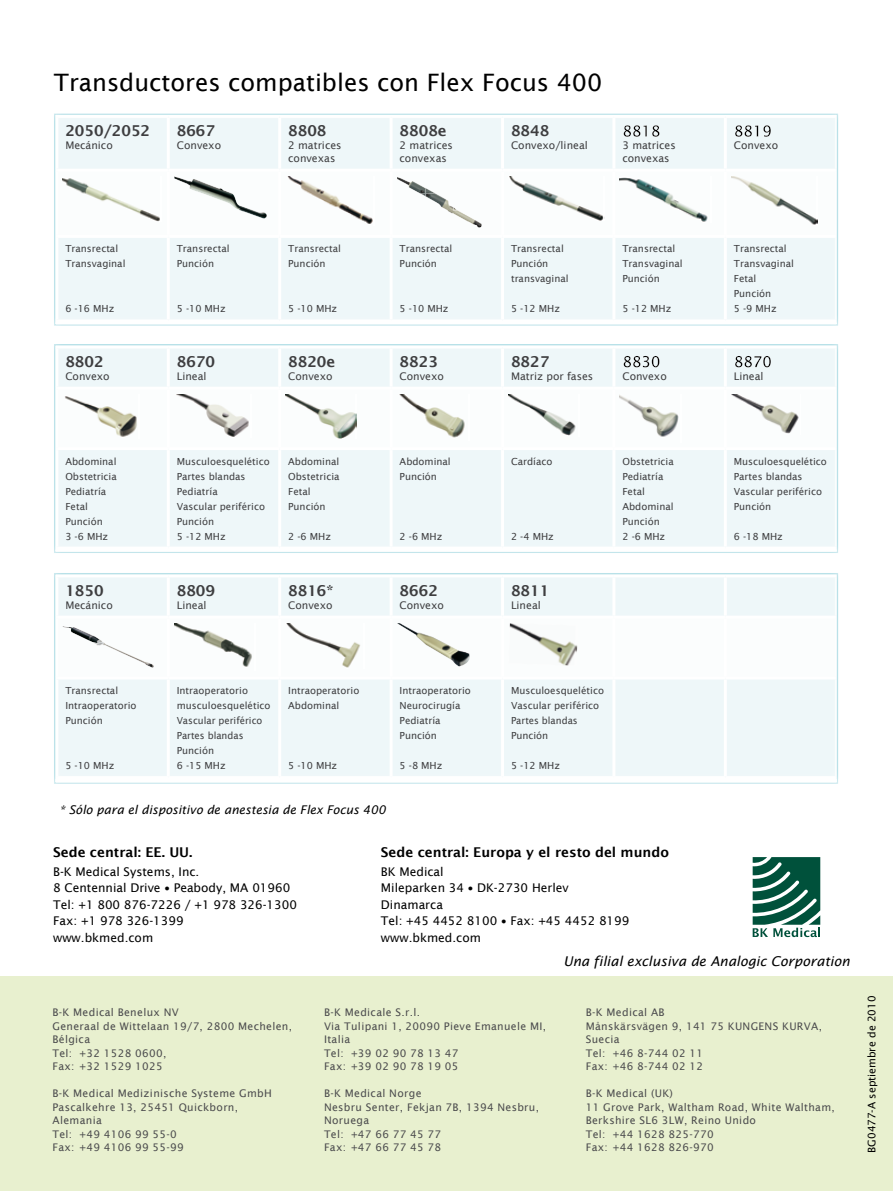
<style>
.page{position:relative;width:893px;height:1191px;background:#fff}
.page>*{position:absolute;margin:0;border:0;box-sizing:border-box;transform-origin:0 0}
.t1{font:24px "Lucida Sans";color:#000}
.t2{font:600 15px "Lucida Sans";color:#3e3e40}
.t3{font:600 13.5px "Lucida Sans";color:#000}
.t4{font:italic 13.5px "Lucida Sans";color:#000}
.t5{font:12px/16.5px "Lucida Sans";color:#000}
.t6{font:italic 12px "Lucida Sans";color:#000}
.t7{font:10.5px/13.5px "Lucida Sans";letter-spacing:.03em;color:#4b4b4d}
.t8{font:10.5px/12.6px "Lucida Sans";color:#3e3e40}
.t9{font:10.5px "Lucida Sans";color:#000}
.t10{font:9.75px/15px "Lucida Sans";color:#3e3e40}
.s1{font-family:"Arial";font-weight:700;font-size:9px}
</style>
<div class="page">
<div style="left:49px;top:572px;width:828px;height:214px;background:#fff;opacity:.75"></div>
<div style="left:49px;top:112px;width:828px;height:219px;background:#fff;opacity:.75"></div>
<div style="left:49px;top:343px;width:828px;height:214px;background:#fff;opacity:.75"></div>
<div style="left:0;top:977px;width:893px;height:214px;background:#e8f0cf"></div>
<svg style="left:753px;top:857px;width:67px;height:80px"></svg>
<h1 class="t1" style="left:54px;top:69px;width:550px">Transductores compatibles con Flex Focus 400</h1>
<h2 class="t2" style="left:65px;top:122px;width:86px">2050/2052</h2>
<p class="t8" style="left:65px;top:139px;width:49px">Mecánico</p>
<h2 class="t2" style="left:177px;top:122px;width:40px">8667</h2>
<p class="t8" style="left:177px;top:139px;width:46px">Convexo</p>
<h2 class="t2" style="left:288px;top:122px;width:40px">8808</h2>
<p class="t8" style="left:288px;top:139px;width:55px">2 matrices convexas</p>
<h2 class="t2" style="left:400px;top:122px;width:49px">8808e</h2>
<p class="t8" style="left:400px;top:139px;width:55px">2 matrices convexas</p>
<h2 class="t2" style="left:511px;top:122px;width:40px">8848</h2>
<p class="t8" style="left:511px;top:139px;width:78px">Convexo/lineal</p>
<p class="t8" style="left:622px;top:139px;width:55px">3 matrices convexas</p>
<p class="t8" style="left:734px;top:139px;width:46px">Convexo</p>
<p class="t10" style="left:65px;top:241px;width:62px">Transrectal<br>Transvaginal</p>
<p class="t10" style="left:65px;top:301px;width:50px">6 -16 MHz</p>
<p class="t10" style="left:177px;top:241px;width:54px">Transrectal<br>Punción</p>
<p class="t10" style="left:177px;top:301px;width:50px">5 -10 MHz</p>
<p class="t10" style="left:288px;top:241px;width:54px">Transrectal<br>Punción</p>
<p class="t10" style="left:288px;top:301px;width:50px">5 -10 MHz</p>
<p class="t10" style="left:400px;top:241px;width:54px">Transrectal<br>Punción</p>
<p class="t10" style="left:400px;top:301px;width:50px">5 -10 MHz</p>
<p class="t10" style="left:511px;top:241px;width:59px">Transrectal<br>Punción transvaginal</p>
<p class="t10" style="left:511px;top:301px;width:50px">5 -12 MHz</p>
<p class="t10" style="left:622px;top:241px;width:62px">Transrectal<br>Transvaginal<br>Punción</p>
<p class="t10" style="left:622px;top:301px;width:50px">5 -12 MHz</p>
<p class="t10" style="left:734px;top:241px;width:62px">Transrectal<br>Transvaginal<br>Fetal<br>Punción<br>5 -9 MHz</p>
<h2 class="t2" style="left:65px;top:353px;width:40px">8802</h2>
<p class="t8" style="left:65px;top:369px;width:46px">Convexo</p>
<h2 class="t2" style="left:177px;top:353px;width:40px">8670</h2>
<p class="t8" style="left:177px;top:369px;width:31px">Lineal</p>
<h2 class="t2" style="left:288px;top:353px;width:49px">8820e</h2>
<p class="t8" style="left:288px;top:369px;width:46px">Convexo</p>
<h2 class="t2" style="left:400px;top:353px;width:40px">8823</h2>
<p class="t8" style="left:400px;top:369px;width:46px">Convexo</p>
<h2 class="t2" style="left:511px;top:353px;width:40px">8827</h2>
<p class="t8" style="left:511px;top:369px;width:84px">Matriz por fases</p>
<p class="t8" style="left:622px;top:369px;width:46px">Convexo</p>
<p class="t8" style="left:734px;top:369px;width:31px">Lineal</p>
<p class="t10" style="left:65px;top:453px;width:53px">Abdominal<br>Obstetricia<br>Pediatría<br>Fetal<br>Punción<br>3 -6 MHz</p>
<p class="t10" style="left:177px;top:453px;width:94px">Musculoesquelético<br>Partes blandas<br>Pediatría<br>Vascular periférico<br>Punción<br>5 -12 MHz</p>
<p class="t10" style="left:288px;top:453px;width:53px">Abdominal<br>Obstetricia<br>Fetal<br>Punción</p>
<p class="t10" style="left:288px;top:528px;width:44px">2 -6 MHz</p>
<p class="t10" style="left:400px;top:453px;width:53px">Abdominal<br>Punción</p>
<p class="t10" style="left:400px;top:528px;width:44px">2 -6 MHz</p>
<p class="t10" style="left:511px;top:453px;width:43px">Cardíaco</p>
<p class="t10" style="left:511px;top:528px;width:44px">2 -4 MHz</p>
<p class="t10" style="left:622px;top:453px;width:53px">Obstetricia<br>Pediatría<br>Fetal<br>Abdominal<br>Punción<br>2 -6 MHz</p>
<p class="t10" style="left:734px;top:453px;width:94px">Musculoesquelético<br>Partes blandas<br>Vascular periférico<br>Punción</p>
<p class="t10" style="left:734px;top:528px;width:50px">6 -18 MHz</p>
<h2 class="t2" style="left:65px;top:582px;width:40px">1850</h2>
<p class="t8" style="left:65px;top:598px;width:49px">Mecánico</p>
<h2 class="t2" style="left:177px;top:582px;width:40px">8809</h2>
<p class="t8" style="left:177px;top:598px;width:31px">Lineal</p>
<h2 class="t2" style="left:288px;top:582px;width:47px">8816*</h2>
<p class="t8" style="left:288px;top:598px;width:46px">Convexo</p>
<h2 class="t2" style="left:400px;top:582px;width:40px">8662</h2>
<p class="t8" style="left:400px;top:598px;width:46px">Convexo</p>
<h2 class="t2" style="left:511px;top:582px;width:40px">8811</h2>
<p class="t8" style="left:511px;top:598px;width:31px">Lineal</p>
<p class="t10" style="left:65px;top:683px;width:73px">Transrectal<br>Intraoperatorio<br>Punción</p>
<p class="t10" style="left:65px;top:758px;width:50px">5 -10 MHz</p>
<p class="t10" style="left:177px;top:683px;width:95px">Intraoperatorio musculoesquelético<br>Vascular periférico<br>Partes blandas<br>Punción<br>6 -15 MHz</p>
<p class="t10" style="left:288px;top:683px;width:73px">Intraoperatorio<br>Abdominal</p>
<p class="t10" style="left:288px;top:758px;width:50px">5 -10 MHz</p>
<p class="t10" style="left:400px;top:683px;width:73px">Intraoperatorio<br>Neurocirugía<br>Pediatría<br>Punción</p>
<p class="t10" style="left:400px;top:758px;width:44px">5 -8 MHz</p>
<p class="t10" style="left:511px;top:683px;width:94px">Musculoesquelético<br>Vascular periférico<br>Partes blandas<br>Punción</p>
<p class="t10" style="left:511px;top:758px;width:50px">5 -12 MHz</p>
<p class="t6" style="left:60px;top:802px;width:328px">* Sólo para el dispositivo de anestesia de Flex Focus 400</p>
<h3 class="t3" style="left:381px;top:844px;width:290px">Sede central: Europa y el resto del mundo</h3>
<p class="t5" style="left:381px;top:863px;width:250px">BK Medical<br>Mileparken 34 <span class="s1">●</span> DK-2730 Herlev<br>Dinamarca<br>Tel: +45 4452 8100 <span class="s1">●</span> Fax: +45 4452 8199 www.bkmed.com</p>
<h3 class="t4" style="left:563px;top:953px;width:288px">Una filial exclusiva de Analogic Corporation</h3>
<p class="t7" style="left:52px;top:1005px;width:241px">B-K Medical Benelux NV<br>Generaal de Wittelaan 19/7, 2800 Mechelen,<br>Bélgica<br>Tel: +32 1528 0600,<br>Fax: +32 1529 1025</p>
<p class="t7" style="left:52px;top:1086px;width:221px">B-K Medical Medizinische Systeme GmbH<br>Pascalkehre 13, 25451 Quickborn,<br>Alemania<br>Tel: +49 4106 99 55-0<br>Fax: +49 4106 99 55-99</p>
<h3 class="t3" style="left:53px;top:844px;width:141px">Sede central: EE. UU.</h3>
<p class="t5" style="left:53px;top:863px;width:245px">B-K Medical Systems, Inc.<br>8 Centennial Drive <span class="s1">●</span> Peabody, MA 01960<br>Tel: +1 800 876-7226 / +1 978 326-1300<br>Fax: +1 978 326-1399<br>www.bkmed.com</p>
<p class="t7" style="left:324px;top:1005px;width:224px">B-K Medicale S.r.l.<br>Via Tulipani 1, 20090 Pieve Emanuele MI,<br>Italia<br>Tel: +39 02 90 78 13 47<br>Fax: +39 02 90 78 19 05</p>
<p class="t7" style="left:324px;top:1086px;width:217px">B-K Medical Norge<br>Nesbru Senter, Fekjan 7B, 1394 Nesbru,<br>Noruega<br>Tel: +47 66 77 45 77<br>Fax: +47 66 77 45 78</p>
<p class="t7" style="left:586px;top:1005px;width:238px">B-K Medical AB<br>Månskärsvägen 9, 141 75 KUNGENS KURVA,<br>Suecia<br>Tel: +46 8-744 02 11<br>Fax: +46 8-744 02 12</p>
<p class="t7" style="left:586px;top:1086px;width:251px">B-K Medical (UK)<br>11 Grove Park, Waltham Road, White Waltham,<br>Berkshire SL6 3LW, Reino Unido<br>Tel: +44 1628 825-770<br>Fax: +44 1628 826-970</p>
<p class="t9" style="left:866px;top:1152px;width:158px;rotate:-90deg">BG0477-A septiembre de 2010</p>
<p class="t9" style="left:866px;top:1172px;width:157px;rotate:-90deg">BG0406-F septiembre de 2010</p>
</div>
